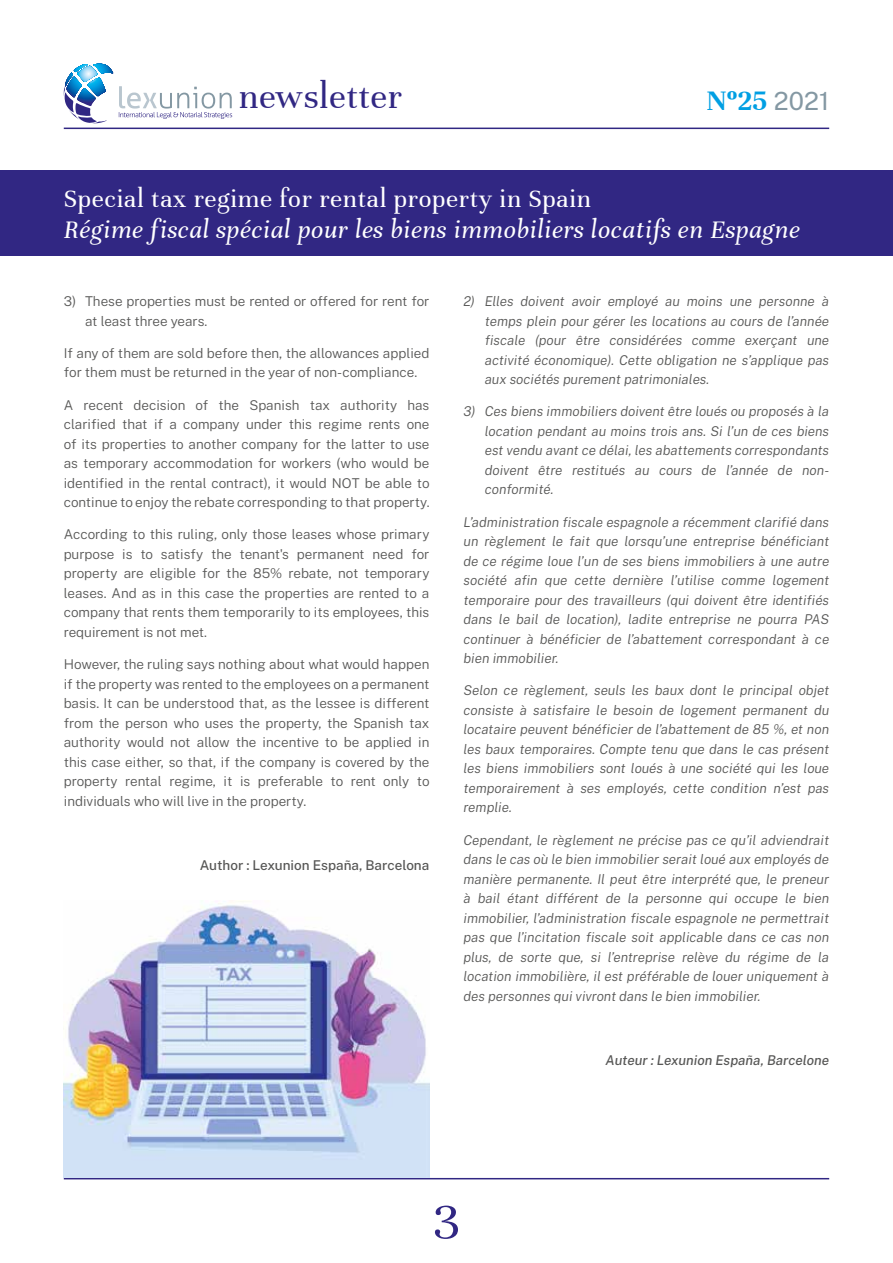
<style>
.page{position:relative;width:893px;height:1263px;background:#fff}
.page>*{position:absolute;margin:0;border:0;box-sizing:border-box;transform-origin:0 0}
.t1{font:54px "Unna";color:#312783}
.t2{font:37.5px "Unna";letter-spacing:.01em;color:#312783}
.t3{font:700 30.3px "Unna";color:#009fe3}
.t4{font:italic 27px "Unna";letter-spacing:.025em;color:#fff}
.t5{font:27px "Unna";letter-spacing:.025em;color:#fff}
.t6{font:italic 100 13.5px/19.5px "Public Sans";color:#575756;text-align:justify}
.t7{font:100 13.5px/19.5px "Public Sans";color:#575756;text-align:justify}
.t8{font:italic 100 13.5px "Public Sans";color:#575756}
.t9{font:100 13.5px "Public Sans";color:#575756}
.s1{font-family:"Public Sans";font-weight:100;font-size:25.05px;color:#8498a3}
</style>
<div class="page">
<hr style="left:64px;top:128px;width:765px;height:1px;background:#312783">
<hr style="left:64px;top:1178px;width:765px;height:1px;background:#312783">
<svg style="left:119px;top:86px;width:113px;height:33px"></svg>
<svg style="left:64px;top:64px;width:49px;height:34px"></svg>
<div style="left:0;top:170px;width:893px;height:85px;background:#312783"></div>
<img style="left:64px;top:901px;width:365px;height:277px">
<h2 class="t2" style="left:239px;top:75px;width:165px">newsletter</h2>
<h3 class="t3" style="left:706px;top:83px;width:124px">Nº25 <span class="s1">2021</span></h3>
<h3 class="t5" style="left:64px;top:183px;width:529px">Special tax regime for rental property in Spain</h3>
<h3 class="t4" style="left:64px;top:214px;width:738px">Régime fiscal spécial pour les biens immobiliers locatifs en Espagne</h3>
<p class="t7" style="left:85px;top:291px;width:346px;text-indent:-21px">3) These properties must be rented or offered for rent for at least three years.</p>
<p class="t7" style="left:64px;top:342px;width:367px">If any of them are sold before then, the allowances applied for them must be returned in the year of non-compliance.</p>
<p class="t7" style="left:64px;top:394px;width:367px">A recent decision of the Spanish tax authority has clarified that if a company under this regime rents one of its properties to another company for the latter to use as temporary accommodation for workers (who would be identified in the rental contract), it would NOT be able to continue to enjoy the rebate corresponding to that property.</p>
<p class="t7" style="left:64px;top:524px;width:367px">According to this ruling, only those leases whose primary purpose is to satisfy the tenant's permanent need for property are eligible for the 85% rebate, not temporary leases. And as in this case the properties are rented to a company that rents them temporarily to its employees, this requirement is not met.</p>
<p class="t7" style="left:64px;top:653px;width:367px">However, the ruling says nothing about what would happen if the property was rented to the employees on a permanent basis. It can be understood that, as the lessee is different from the person who uses the property, the Spanish tax authority would not allow the incentive to be applied in this case either, so that, if the company is covered by the property rental regime, it is preferable to rent only to individuals who will live in the property.</p>
<p class="t9" style="left:200px;top:855px;width:231px">Author : Lexunion España, Barcelona</p>
<p class="t6" style="left:485px;top:291px;width:346px;text-indent:-21px">2) Elles doivent avoir employé au moins une personne à temps plein pour gérer les locations au cours de l’année fiscale (pour être considérées comme exerçant une activité économique). Cette obligation ne s’applique pas aux sociétés purement patrimoniales.</p>
<p class="t6" style="left:485px;top:401px;width:346px;text-indent:-21px">3) Ces biens immobiliers doivent être loués ou proposés à la location pendant au moins trois ans. Si l’un de ces biens est vendu avant ce délai, les abattements correspondants doivent être restitués au cours de l’année de non&shy;conformité.</p>
<p class="t6" style="left:463px;top:512px;width:367px">L’administration fiscale espagnole a récemment clarifié dans un règlement le fait que lorsqu’une entreprise bénéficiant de ce régime loue l’un de ses biens immobiliers à une autre société afin que cette dernière l’utilise comme logement temporaire pour des travailleurs (qui doivent être identifiés dans le bail de location), ladite entreprise ne pourra PAS continuer à bénéficier de l’abattement correspondant à ce bien immobilier.</p>
<p class="t6" style="left:463px;top:680px;width:367px">Selon ce règlement, seuls les baux dont le principal objet consiste à satisfaire le besoin de logement permanent du locataire peuvent bénéficier de l’abattement de 85 %, et non les baux temporaires. Compte tenu que dans le cas présent les biens immobiliers sont loués à une société qui les loue temporairement à ses employés, cette condition n’est pas remplie.</p>
<p class="t6" style="left:463px;top:830px;width:367px">Cependant, le règlement ne précise pas ce qu’il adviendrait dans le cas où le bien immobilier serait loué aux employés de manière permanente. Il peut être interprété que, le preneur à bail étant différent de la personne qui occupe le bien immobilier, l’administration fiscale espagnole ne permettrait pas que l’incitation fiscale soit applicable dans ce cas non plus, de sorte que, si l’entreprise relève du régime de la location immobilière, il est préférable de louer uniquement à des personnes qui vivront dans le bien immobilier.</p>
<p class="t8" style="left:605px;top:1051px;width:225px">Auteur : Lexunion España, Barcelone</p>
<h1 class="t1" style="left:433px;top:1191px;width:28px">3</h1>
</div>
